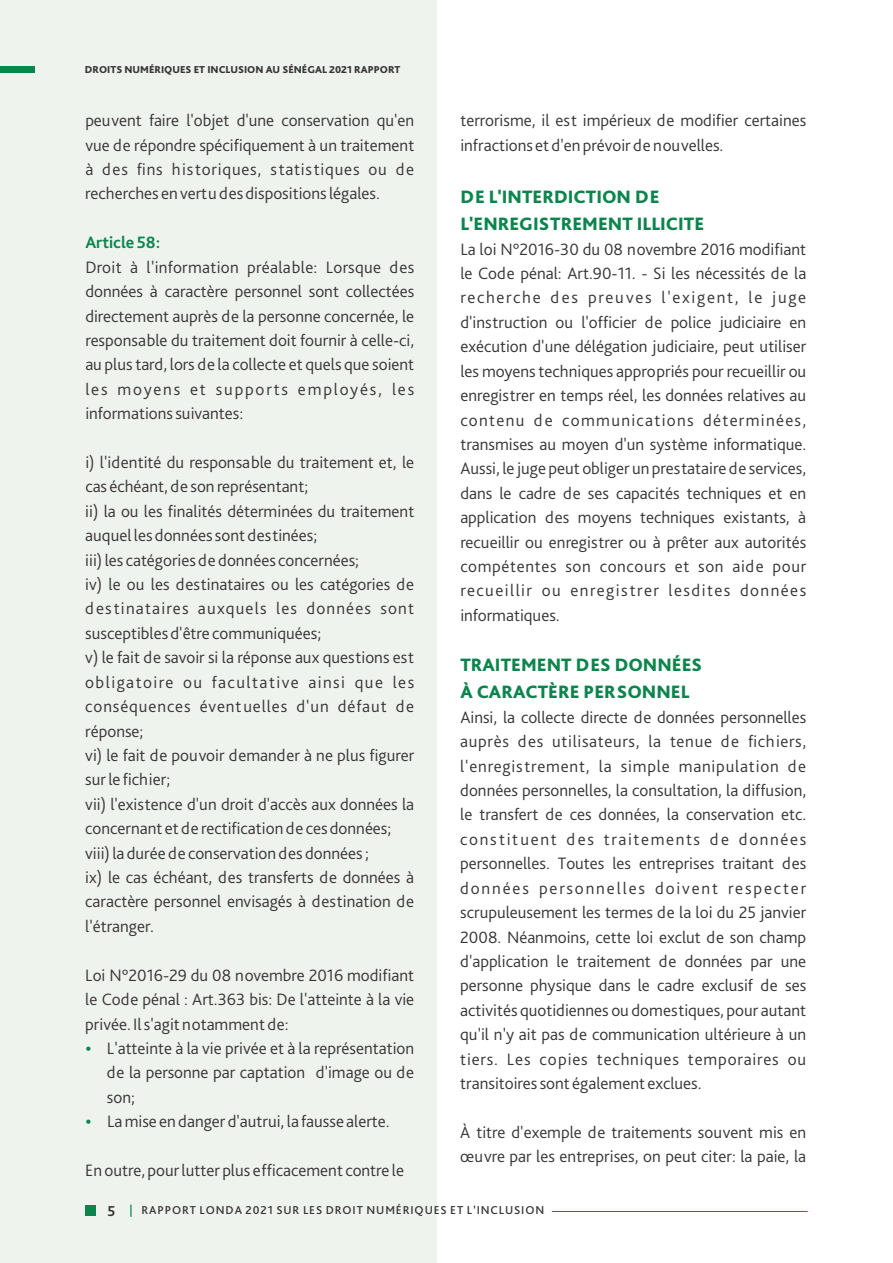
<style>
.page{position:relative;width:893px;height:1263px;background:#fff}
.page>*{position:absolute;margin:0;border:0;box-sizing:border-box;transform-origin:0 0}
.t1{font:800 18.75px/26.5px "Bliss Pro";color:#0c854d}
.t2{font:300 17.25px/24.5px "Bliss Pro";color:#373435;text-align:justify}
.t3{font:300 17.25px/24.5px "Bliss Pro";letter-spacing:.045em;color:#373435}
.t4{font:700 17.25px "Bliss Pro";color:#0c854d}
.t5{font:500 12px "Bliss Pro";letter-spacing:.075em;color:#373435}
.t6{font:800 10.5px "Bliss Pro";color:#373435}
.s1{font-weight:700;font-size:15px}
.s2{color:#0c854d}
</style>
<div class="page">
<div style="left:0;top:0;width:437px;height:1263px;background:#eff3ee"></div>
<div style="left:85px;top:1205px;width:11px;height:11px;background:#0c854d"></div>
<hr style="left:552px;top:1211px;width:256px;height:1px;background:#0c854d">
<div style="left:0;top:66px;width:35px;height:6px;background:#0c854d"></div>
<p class="t6" style="left:85px;top:65px;width:317px">DROITS NUMÉRIQUES ET INCLUSION AU SÉNÉGAL 2021 RAPPORT</p>
<p class="t2" style="left:85px;top:110px;width:330px">peuvent faire l'objet d'une conservation qu'en vue de répondre spécifiquement à un traitement à des fins historiques, statistiques ou de recherches en vertu des dispositions légales.</p>
<p class="t4" style="left:85px;top:236px;width:76px">Article 58:</p>
<p class="t2" style="left:85px;top:256px;width:330px">Droit à l'information préalable: Lorsque des données à caractère personnel sont collectées directement auprès de la personne concernée, le responsable du traitement doit fournir à celle-ci, au plus tard, lors de la collecte et quels que soient les moyens et supports employés, les informations suivantes:</p>
<p class="t2" style="left:85px;top:452px;width:330px">i) l'identité du responsable du traitement et, le cas échéant, de son représentant;</p>
<p class="t2" style="left:85px;top:500px;width:330px">ii) la ou les finalités déterminées du traitement auquel les données sont destinées;</p>
<p class="t2" style="left:85px;top:549px;width:275px">iii) les catégories de données concernées;</p>
<p class="t2" style="left:85px;top:574px;width:330px">iv) le ou les destinataires ou les catégories de destinataires auxquels les données sont susceptibles d'être communiquées;</p>
<p class="t3" style="left:85px;top:647px;width:330px">v) le fait de savoir si la réponse aux questions est obligatoire ou facultative ainsi que les conséquences éventuelles d'un défaut de réponse;<br>vi) le fait de pouvoir demander à ne plus figurer sur le fichier;</p>
<p class="t2" style="left:85px;top:793px;width:330px">vii) l'existence d'un droit d'accès aux données la concernant et de rectification de ces données;</p>
<p class="t2" style="left:85px;top:842px;width:330px;text-align:left">viii) la durée de conservation des données ;<br>ix) le cas échéant, des transferts de données à caractère personnel envisagés à destination de l'étranger.</p>
<p class="t2" style="left:85px;top:964px;width:330px">Loi N°2016-29 du 08 novembre 2016 modifiant le Code pénal : Art.363 bis: De l'atteinte à la vie privée. Il s'agit notamment de:</p>
<p class="t2" style="left:107px;top:1038px;width:309px">L'atteinte à la vie privée et à la représentation de la personne par captation d'image ou de son;</p>
<p class="t2" style="left:107px;top:1111px;width:284px">La mise en danger d'autrui, la fausse alerte.</p>
<p class="t2" style="left:85px;top:1160px;width:320px">En outre, pour lutter plus efficacement contre le</p>
<p class="t2" style="left:460px;top:110px;width:347px">terrorisme, il est impérieux de modifier certaines infractions et d'en prévoir de nouvelles.</p>
<p class="t1" style="left:460px;top:186px;width:245px">DE L'INTERDICTION DE<br>L'ENREGISTREMENT ILLICITE</p>
<p class="t2" style="left:460px;top:238px;width:347px">La loi N°2016-30 du 08 novembre 2016 modifiant le Code pénal: Art.90-11. - Si les nécessités de la recherche des preuves l'exigent, le juge d'instruction ou l'officier de police judiciaire en exécution d'une délégation judiciaire, peut utiliser les moyens techniques appropriés pour recueillir ou enregistrer en temps réel, les données relatives au contenu de communications déterminées, transmises au moyen d'un système informatique.<br>Aussi, le juge peut obliger un prestataire de services, dans le cadre de ses capacités techniques et en application des moyens techniques existants, à recueillir ou enregistrer ou à prêter aux autorités compétentes son concours et son aide pour recueillir ou enregistrer lesdites données informatiques.</p>
<p class="t1" style="left:460px;top:654px;width:243px">TRAITEMENT DES DONNÉES<br>À CARACTÈRE PERSONNEL</p>
<p class="t2" style="left:460px;top:706px;width:347px">Ainsi, la collecte directe de données personnelles auprès des utilisateurs, la tenue de fichiers, l'enregistrement, la simple manipulation de données personnelles, la consultation, la diffusion, le transfert de ces données, la conservation etc. constituent des traitements de données personnelles. Toutes les entreprises traitant des données personnelles doivent respecter scrupuleusement les termes de la loi du 25 janvier 2008. Néanmoins, cette loi exclut de son champ d'application le traitement de données par une personne physique dans le cadre exclusif de ses activités quotidiennes ou domestiques, pour autant qu'il n'y ait pas de communication ultérieure à un tiers. Les copies techniques temporaires ou transitoires sont également exclues.</p>
<p class="t2" style="left:460px;top:1121px;width:347px">À titre d'exemple de traitements souvent mis en œuvre par les entreprises, on peut citer: la paie, la</p>
<p class="t5" style="left:107px;top:1206px;width:438px"><span class="s1">5</span> <span class="s2">|</span> RAPPORT LONDA 2021 SUR LES DROIT NUMÉRIQUES ET L’INCLUSION</p>
</div>
